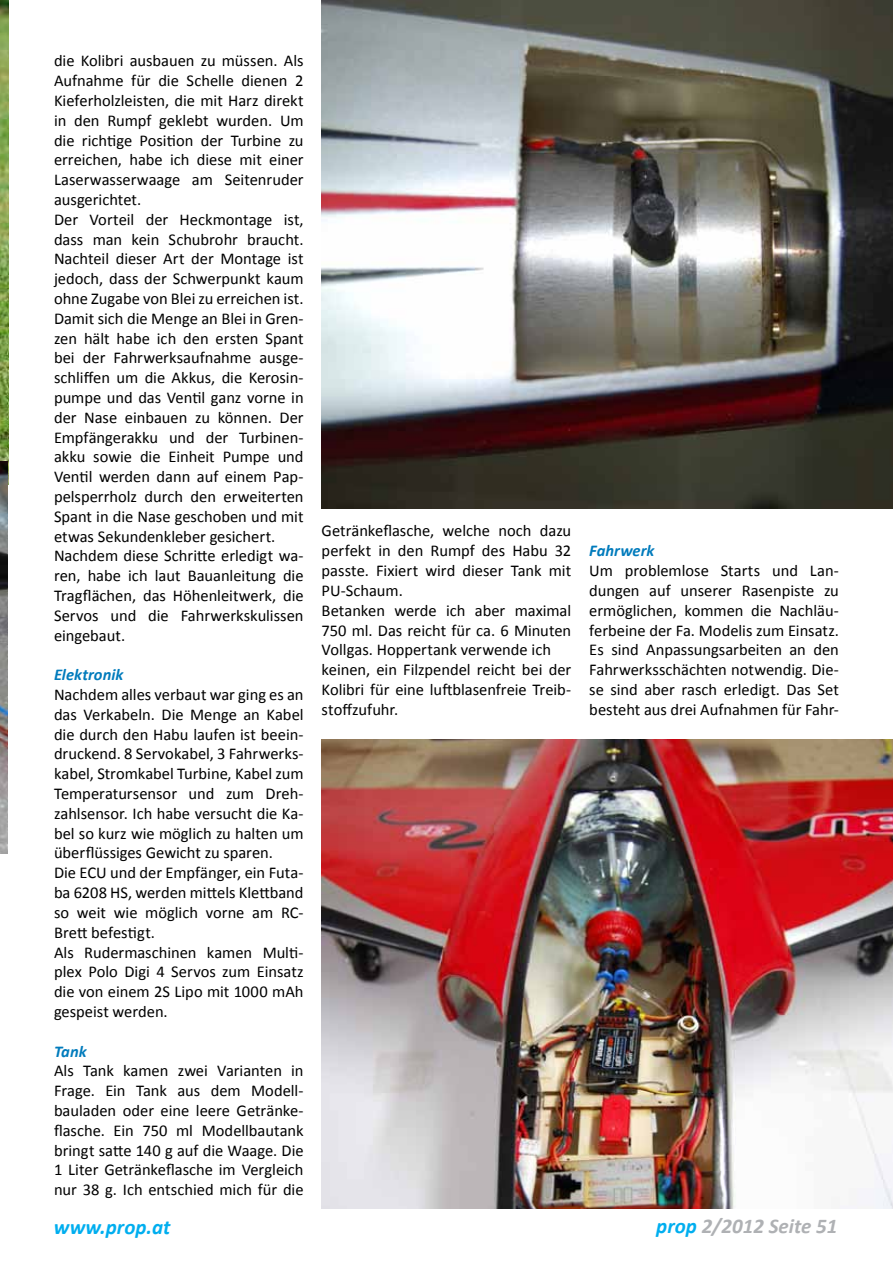
<style>
.page{position:relative;width:893px;height:1263px;background:#fff}
.page>*{position:absolute;margin:0;border:0;box-sizing:border-box;transform-origin:0 0}
.t1{font:italic 700 21px "Calibri";color:#afb1b4}
.t2{font:italic 700 21px "Calibri";color:#00aeef}
.t3{font:16.5px/19.8px "Calibri";letter-spacing:-.005em;color:#000}
.t4{font:italic 700 16.5px "Calibri";color:#007bbc}
.s1{color:#00aeef}
</style>
<div class="page">
<img style="left:0;top:0;width:9px;height:485px">
<img style="left:322px;top:0;width:571px;height:508px">
<img style="left:322px;top:740px;width:571px;height:469px">
<img style="left:0;top:461px;width:7px;height:392px">
<p class="t3" style="left:54px;top:51px;width:251px">die Kolibri ausbauen zu müssen. Als Aufnahme für die Schelle dienen 2<br>Kieferholzleisten, die mit Harz direkt in den Rumpf geklebt wurden. Um die richtige Position der Turbine zu erreichen, habe ich diese mit einer Laserwasserwaage am Seitenruder ausgerichtet.<br>Der Vorteil der Heckmontage ist, dass man kein Schubrohr braucht.<br>Nachteil dieser Art der Montage ist jedoch, dass der Schwerpunkt kaum ohne Zugabe von Blei zu erreichen ist.<br>Damit sich die Menge an Blei in Gren&shy;zen hält habe ich den ersten Spant bei der Fahrwerksaufnahme ausge&shy;schliffen um die Akkus, die Kerosin&shy;pumpe und das Ventil ganz vorne in der Nase einbauen zu können. Der Empfängerakku und der Turbinen&shy;akku sowie die Einheit Pumpe und Ventil werden dann auf einem Pap&shy;pelsperrholz durch den erweiterten Spant in die Nase geschoben und mit etwas Sekundenkleber gesichert.<br>Nachdem diese Schritte erledigt wa&shy;ren, habe ich laut Bauanleitung die Tragflächen, das Höhenleitwerk, die Servos und die Fahrwerkskulissen eingebaut.</p>
<p class="t4" style="left:54px;top:664px;width:71px">Elektronik</p>
<p class="t3" style="left:54px;top:685px;width:251px">Nachdem alles verbaut war ging es an das Verkabeln. Die Menge an Kabel die durch den Habu laufen ist beein&shy;druckend. 8 Servokabel, 3 Fahrwerks&shy;kabel, Stromkabel Turbine, Kabel zum<br>Temperatursensor und zum Dreh&shy;zahlsensor. Ich habe versucht die Ka&shy;bel so kurz wie möglich zu halten um überflüssiges Gewicht zu sparen.<br>Die ECU und der Empfänger, ein Futa&shy;ba 6208 HS, werden mittels Klettband so weit wie möglich vorne am RC-<br>Brett befestigt.<br>Als Rudermaschinen kamen Multi&shy;plex Polo Digi 4 Servos zum Einsatz die von einem 2S Lipo mit 1000 mAh gespeist werden.</p>
<p class="t4" style="left:54px;top:1040px;width:34px">Tank</p>
<p class="t3" style="left:54px;top:1061px;width:251px;text-align:justify">Als Tank kamen zwei Varianten in Frage. Ein Tank aus dem Modell&shy;bauladen oder eine leere Getränke&shy;flasche. Ein 750 ml Modellbautank bringt satte 140 g auf die Waage. Die 1 Liter Getränkeflasche im Vergleich nur 38 g. Ich entschied mich für die</p>
<p class="t3" style="left:322px;top:521px;width:251px">Getränkeflasche, welche noch dazu perfekt in den Rumpf des Habu 32 passte. Fixiert wird dieser Tank mit<br>PU-Schaum.<br>Betanken werde ich aber maximal<br>750 ml. Das reicht für ca. 6 Minuten<br>Vollgas. Hoppertank verwende ich keinen, ein Filzpendel reicht bei der<br>Kolibri für eine luftblasenfreie Treib&shy;stoffzufuhr.</p>
<p class="t4" style="left:589px;top:540px;width:67px">Fahrwerk</p>
<p class="t3" style="left:589px;top:561px;width:251px;text-align:justify">Um problemlose Starts und Lan&shy;dungen auf unserer Rasenpiste zu ermöglichen, kommen die Nachläu&shy;ferbeine der Fa. Modelis zum Einsatz.<br>Es sind Anpassungsarbeiten an den Fahrwerksschächten notwendig. Die&shy;se sind aber rasch erledigt. Das Set besteht aus drei Aufnahmen für Fahr-</p>
<p class="t2" style="left:54px;top:1213px;width:118px">www.prop.at</p>
<p class="t1" style="left:656px;top:1213px;width:183px"><span class="s1">prop</span> 2/2012 Seite 51</p>
</div>
